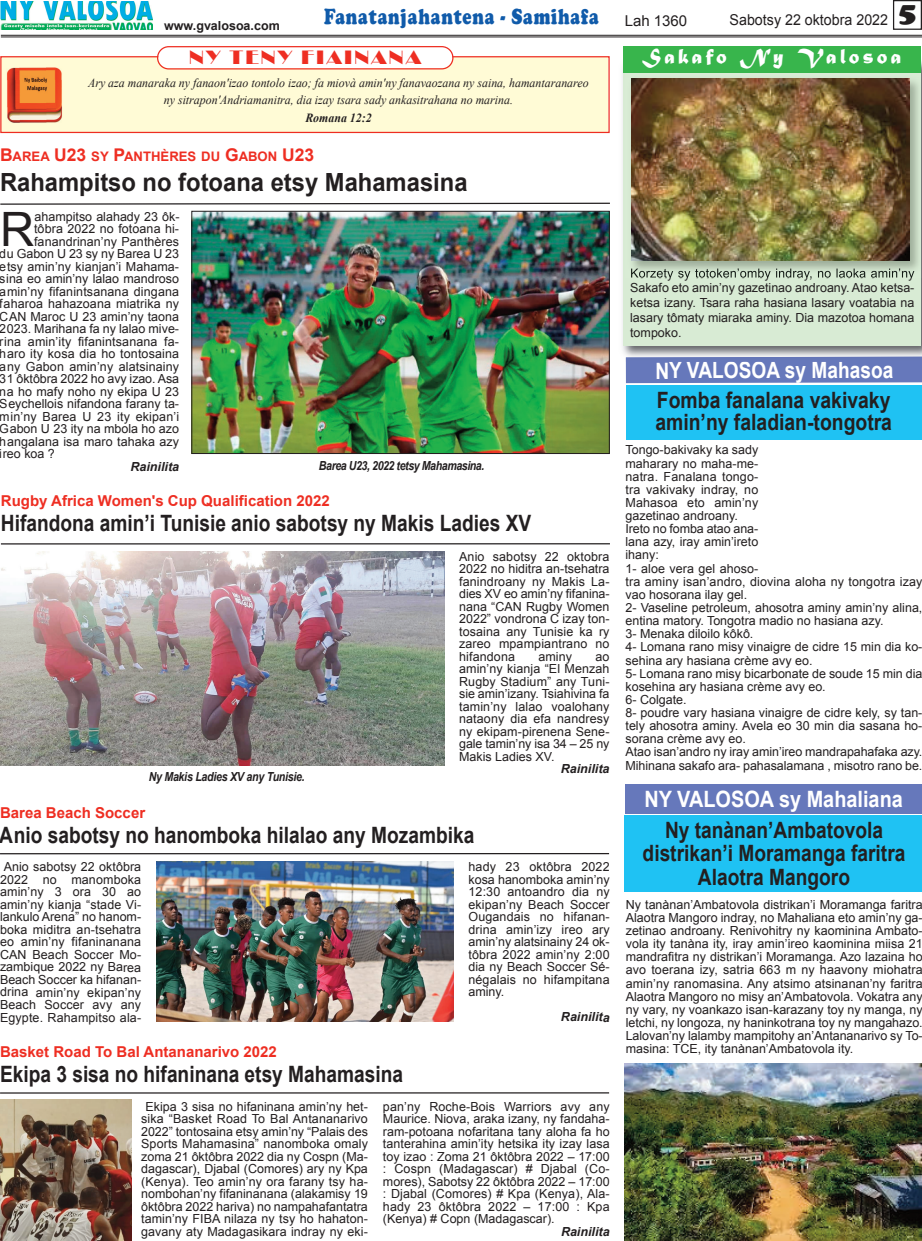
<style>
.page{position:relative;width:922px;height:1241px;background:#fff}
.page>*{position:absolute;margin:0;border:0;box-sizing:border-box;transform-origin:0 0}
.t1{font:47.38px "Arial";color:#231f20}
.t2{font:700 25px "Arial";color:#231f20;scale:.95 1}
.t3{font:700 22.5px/23.8px "Arial";color:#231f20;text-align:center;scale:.85 1}
.t4{font:700 22.5px/22.5px "Arial";color:#231f20;scale:.86 1}
.t5{font:900 22.5px "Cooper";letter-spacing:.05em;color:#105baa;scale:.76 1}
.t6{font:700 22.5px "Arial";color:#fff;scale:.88 1}
.t7{font:700 22.5px "Arial";color:#fff;scale:.85 1}
.t8{font:22.5px "Matura MT Script Capitals";letter-spacing:.15em;color:#fff;scale:.95 1}
.t9{font:20px "Broadway";letter-spacing:.1em;color:#ee2e22}
.t10{font:700 15px "Arial";color:#ee2e22}
.t11{font:15px "Arial";color:#231f20;scale:.95 1}
.t12{font:700 13.12px "Arial";color:#ee2e22}
.t13{font:12.5px/12.5px "Arial";color:#231f20;text-align:justify}
.t14{font:italic 12.5px/17.5px "Times New Roman";color:#231f20;text-align:center;scale:.95 1}
.t15{font:italic 700 12.5px "Arial";letter-spacing:-.025em;color:#231f20;scale:.85 1}
.t16{font:italic 700 12.5px "Arial";color:#231f20}
.t17{font:700 12.5px "Arial";color:#231f20}
.t18{font:italic 700 12.5px "Times New Roman";color:#231f20;scale:.95 1}
.s1{font-size:17.5px}
</style>
<div class="page">
<hr style="left:1px;top:35px;width:920px;height:1px;background:#231f20">
<hr style="left:1px;top:37px;width:920px;height:1px;background:#231f20">
<img style="left:0;top:1px;width:152px;height:29px">
<div style="left:892px;top:0;width:29px;height:30px;border:1px solid #231f20"></div>
<div style="left:625px;top:361px;width:296px;height:22px;background:#6678bb"></div>
<div style="left:625px;top:385px;width:296px;height:55px;background:#1fc2f3"></div>
<img style="left:193px;top:213px;width:414px;height:239px">
<div style="left:191px;top:211px;width:418px;height:243px;border:1px solid #231f20"></div>
<svg style="left:0;top:202px;width:610px;height:3px"></svg>
<hr style="left:1px;top:543px;width:608px;height:1px;background:#231f20">
<img style="left:0;top:551px;width:444px;height:214px">
<img style="left:156px;top:861px;width:297px;height:160px">
<hr style="left:0;top:852px;width:609px;height:2px;background:#231f20">
<img style="left:0;top:1099px;width:131px;height:141px">
<hr style="left:0;top:1092px;width:609px;height:1px;background:#231f20">
<div style="left:1px;top:57px;width:607px;height:75px;background:#fffbd6"></div>
<div style="left:0;top:56px;width:609px;height:77px;border:1px solid #ee2e22"></div>
<svg style="left:157px;top:46px;width:296px;height:23px"></svg>
<img style="left:6px;top:67px;width:56px;height:56px">
<img style="left:622px;top:55px;width:299px;height:301px">
<img style="left:625px;top:356px;width:296px;height:5px">
<div style="left:622px;top:61px;width:298px;height:284px;background:#d8ebd4"></div>
<div style="left:625px;top:784px;width:296px;height:30px;background:#6678bb"></div>
<div style="left:624px;top:815px;width:297px;height:76px;background:#1fc2f3"></div>
<div style="left:623px;top:46px;width:297px;height:27px;background:#38b54c"></div>
<img style="left:631px;top:73px;width:290px;height:204px">
<img style="left:631px;top:268px;width:67px;height:9px">
<img style="left:631px;top:79px;width:278px;height:182px">
<img style="left:624px;top:1063px;width:296px;height:177px">
<p class="t17" style="left:164px;top:21px;width:117px">www.gvalosoa.com</p>
<h3 class="t5" style="left:324px;top:9px;width:479px">Fanatanjahantena - Samihafa <sub>Lah</sub> <sub>1360</sub></h3>
<p class="t11" style="left:729px;top:14px;width:198px">Sabotsy 22 oktobra 2022 <sup>5</sup></p>
<h3 class="t9" style="left:189px;top:45px;width:233px">NY TENY FIAINANA</h3>
<p class="t14" style="left:88px;top:75px;width:528px">Ary aza manaraka ny fanaon'izao tontolo izao; fa miovà amin'ny fanavaozana ny saina, hamantaranareo ny sitrapon'Andriamanitra, dia izay tsara sady ankasitrahana no marina.</p>
<p class="t18" style="left:305px;top:110px;width:71px">Romana 12:2</p>
<p class="t12" style="left:0;top:151px;width:316px"><span class="s1">B</span>area <span class="s1">U23</span> sy <span class="s1">P</span>anthères dU <span class="s1">G</span>aBon <span class="s1">U23</span></p>
<h2 class="t2" style="left:0;top:172px;width:493px">rahampitso no fotoana etsy Mahamasina</h2>
<h1 class="t1" style="left:0;top:211px;width:36px">R</h1>
<p class="t13" style="left:35px;top:211px;width:146px">ahampitso alahady 23 ôk-</p>
<p class="t13" style="left:34px;top:223px;width:146px">tôbra 2022 no fotoana hi-</p>
<p class="t13" style="left:34px;top:236px;width:146px">fanandrinan’ny Panthères</p>
<p class="t13" style="left:0;top:248px;width:181px">du Gabon U 23 sy ny Barea U 23</p>
<p class="t13" style="left:0;top:261px;width:181px">etsy amin’ny kianjan’i Mahama-</p>
<p class="t13" style="left:0;top:273px;width:181px">sina eo amin’ny lalao mandroso</p>
<p class="t13" style="left:0;top:286px;width:181px">amin’ny fifanintsanana dingana</p>
<p class="t13" style="left:0;top:298px;width:181px">faharoa hahazoana miatrika ny</p>
<p class="t13" style="left:0;top:311px;width:181px">CAN Maroc U 23 amin’ny taona</p>
<p class="t13" style="left:0;top:323px;width:181px">2023. Marihana fa ny lalao mive-</p>
<p class="t13" style="left:0;top:336px;width:181px">rina amin’ity fifanintsanana fa-</p>
<p class="t13" style="left:0;top:348px;width:181px">haro ity kosa dia ho tontosaina</p>
<p class="t13" style="left:0;top:361px;width:181px">any Gabon amin’ny alatsinainy</p>
<p class="t13" style="left:0;top:373px;width:181px">31 ôktôbra 2022 ho avy izao. Asa</p>
<p class="t13" style="left:0;top:386px;width:181px">na ho mafy noho ny ekipa U 23</p>
<p class="t13" style="left:0;top:398px;width:181px">Seychellois nifandona farany ta-</p>
<p class="t13" style="left:0;top:411px;width:181px">min’ny Barea U 23 ity ekipan’i</p>
<p class="t13" style="left:0;top:423px;width:181px">Gabon U 23 ity na mbola ho azo</p>
<p class="t13" style="left:0;top:436px;width:181px">hangalana isa maro tahaka azy</p>
<p class="t13" style="left:0;top:448px;width:56px">ireo koa ?</p>
<p class="t16" style="left:130px;top:461px;width:50px">Rainilita</p>
<p class="t15" style="left:319px;top:460px;width:196px">Barea U23, 2022 tetsy Mahamasina.</p>
<p class="t10" style="left:1px;top:495px;width:330px">rugby africa Women's Cup Qualification 2022</p>
<h3 class="t3" style="left:1px;top:513px;width:625px">hifandona amin’i tunisie anio sabotsy ny Makis Ladies XV</h3>
<p class="t15" style="left:149px;top:772px;width:185px">Ny Makis Ladies XV any Tunisie.</p>
<p class="t13" style="left:459px;top:551px;width:152px">Anio sabotsy 22 oktobra 2022 no hiditra an-tsehatra fanindroany ny Makis La&shy;dies XV eo amin’ny fifanina&shy;nana “CAN Rugby Women 2022” vondrona C izay ton&shy;tosaina any Tunisie ka ry zareo mpampiantrano no hifandona</p>
<p class="t13" style="left:538px;top:651px;width:35px">aminy</p>
<p class="t13" style="left:459px;top:651px;width:152px;text-indent:136px">ao amin’ny kianja “El Menzah Rugby Stadium” any Tuni&shy;sie amin’izany. Tsiahivina fa tamin’ny lalao voalohany nataony dia efa nandresy ny ekipam-pirenena Sene&shy;gale tamin’ny isa 34 – 25 ny Makis Ladies XV.</p>
<p class="t16" style="left:560px;top:764px;width:50px">Rainilita</p>
<p class="t10" style="left:0;top:806px;width:147px">Barea Beach soccer</p>
<h3 class="t3" style="left:0;top:824px;width:559px">anio sabotsy no hanomboka hilalao any Mozambika</h3>
<p class="t13" style="left:0;top:861px;width:143px">Anio sabotsy 22 oktôbra 2022 no manomboka amin’ny 3 ora 30 ao amin’ny kianja “stade Vi&shy;lankulo Arena” no hanom&shy;boka miditra an-tsehatra eo amin’ny fifaninanana CAN Beach Soccer Mo&shy;zambique 2022 ny Barea Beach Soccer ka hifanan&shy;drina amin’ny ekipan’ny Beach Soccer avy any Egypte. Rahampitso ala-</p>
<p class="t13" style="left:468px;top:861px;width:143px">hady 23 oktôbra 2022 kosa hanomboka amin’ny 12:30 antoandro dia ny ekipan’ny Beach Soccer Ougandais no hifanan&shy;drina amin’izy ireo ary amin’ny alatsinainy 24 ok&shy;tôbra 2022 amin’ny 2:00 dia ny Beach Soccer Sé&shy;négalais no hifampitana aminy.</p>
<p class="t16" style="left:561px;top:1012px;width:50px">Rainilita</p>
<p class="t10" style="left:0;top:1045px;width:278px">Basket road to Bal antananarivo 2022</p>
<h3 class="t3" style="left:0;top:1063px;width:475px">ekipa 3 sisa no hifaninana etsy Mahamasina</h3>
<p class="t13" style="left:141px;top:1100px;width:228px;text-align:center">Ekipa 3 sisa no hifaninana amin’ny het&shy;sika “Basket Road To Bal Antananarivo 2022” tontosaina etsy amin’ny “Palais des Sports Mahamasina” nanomboka omaly zoma 21 ôktôbra 2022 dia ny Cospn (Ma&shy;dagascar), Djabal (Comores) ary ny Kpa (Kenya). Teo amin’ny ora farany tsy ha&shy;nombohan’ny fifaninanana (alakamisy 19 ôktôbra 2022 hariva) no nampahafantatra tamin’ny FIBA nilaza ny tsy ho hahaton&shy;gavany aty Madagasikara indray ny eki-</p>
<p class="t13" style="left:383px;top:1101px;width:228px">pan’ny Roche-Bois Warriors avy any Maurice. Niova, araka izany, ny fandaha&shy;ram-potoana nofaritana tany aloha fa ho tanterahina amin’ity hetsika ity izay lasa toy izao : Zoma 21 ôktôbra 2022 – 17:00 : Cospn (Madagascar) # Djabal (Co&shy;mores), Sabotsy 22 ôktôbra 2022 – 17:00 : Djabal (Comores) # Kpa (Kenya), Ala&shy;hady 23 ôktôbra 2022 – 17:00 : Kpa (Kenya) # Copn (Madagascar).</p>
<p class="t16" style="left:561px;top:1226px;width:50px">Rainilita</p>
<h3 class="t8" style="left:642px;top:48px;width:274px">Sakafo Ny Valosoa</h3>
<p class="t13" style="left:630px;top:282px;width:286px;line-height:14.9px">Sakafo eto amin’ny gazetinao androany. Atao ketsa&shy;ketsa izany. Tsara raha hasiana lasary voatabia na lasary tômaty miaraka aminy. Dia mazotoa homana tompoko.</p>
<h3 class="t7" style="left:655px;top:362px;width:281px">ny VaLosoa sy Mahasoa</h3>
<h3 class="t4" style="left:655px;top:391px;width:276px">Fomba fanalana vakivaky amin’ny faladian-tongotra</h3>
<p class="t13" style="left:625px;top:444px;width:298px;line-height:13.1px;text-align:left">Tongo-bakivaky ka sady<br>maharary no maha-me-<br>natra. Fanalana tongo-<br>tra vakivaky indray, no<br>Mahasoa eto amin’ny<br>gazetinao androany.<br>Ireto no fomba atao ana-<br>lana azy, iray amin’ireto<br>ihany:<br>1- aloe vera gel ahoso-<br>tra aminy isan’andro, diovina aloha ny tongotra izay vao hosorana ilay gel.<br>2- Vaseline petroleum, ahosotra aminy amin’ny alina, entina matory. Tongotra madio no hasiana azy.<br>3- Menaka diloilo kôkô.<br>4- Lomana rano misy vinaigre de cidre 15 min dia ko&shy;sehina ary hasiana crème avy eo.<br>5- Lomana rano misy bicarbonate de soude 15 min dia kosehina ary hasiana crème avy eo.<br>6- Colgate.<br>8- poudre vary hasiana vinaigre de cidre kely, sy tan&shy;tely ahosotra aminy. Avela eo 30 min dia sasana ho&shy;sorana crème avy eo.<br>Atao isan’andro ny iray amin’ireo mandrapahafaka azy.<br>Mihinana sakafo ara- pahasalamana , misotro rano be.</p>
<h3 class="t6" style="left:644px;top:790px;width:295px">ny VaLosoa sy Mahaliana</h3>
<h3 class="t3" style="left:642px;top:819px;width:310px">ny tanànan’ambatovola distrikan’i Moramanga faritra alaotra Mangoro</h3>
<p class="t13" style="left:625px;top:898px;width:298px;line-height:13.1px">Ny tanànan’Ambatovola distrikan’i Moramanga faritra Alaotra Mangoro indray, no Mahaliana eto amin’ny ga&shy;zetinao androany. Renivohitry ny kaominina Ambato&shy;vola ity tanàna ity, iray amin’ireo kaominina miisa 21 mandrafitra ny distrikan’i Moramanga. Azo lazaina ho avo toerana izy, satria 663 m ny haavony miohatra amin’ny ranomasina. Any atsimo atsinanan’ny faritra Alaotra Mangoro no misy an’Ambatovola. Vokatra any ny vary, ny voankazo isan-karazany toy ny manga, ny letchi, ny longoza, ny haninkotrana toy ny mangahazo.<br>Lalovan’ny lalamby mampitohy an’Antananarivo sy To&shy;masina: TCE, ity tanànan’Ambatovola ity.</p>
</div>
